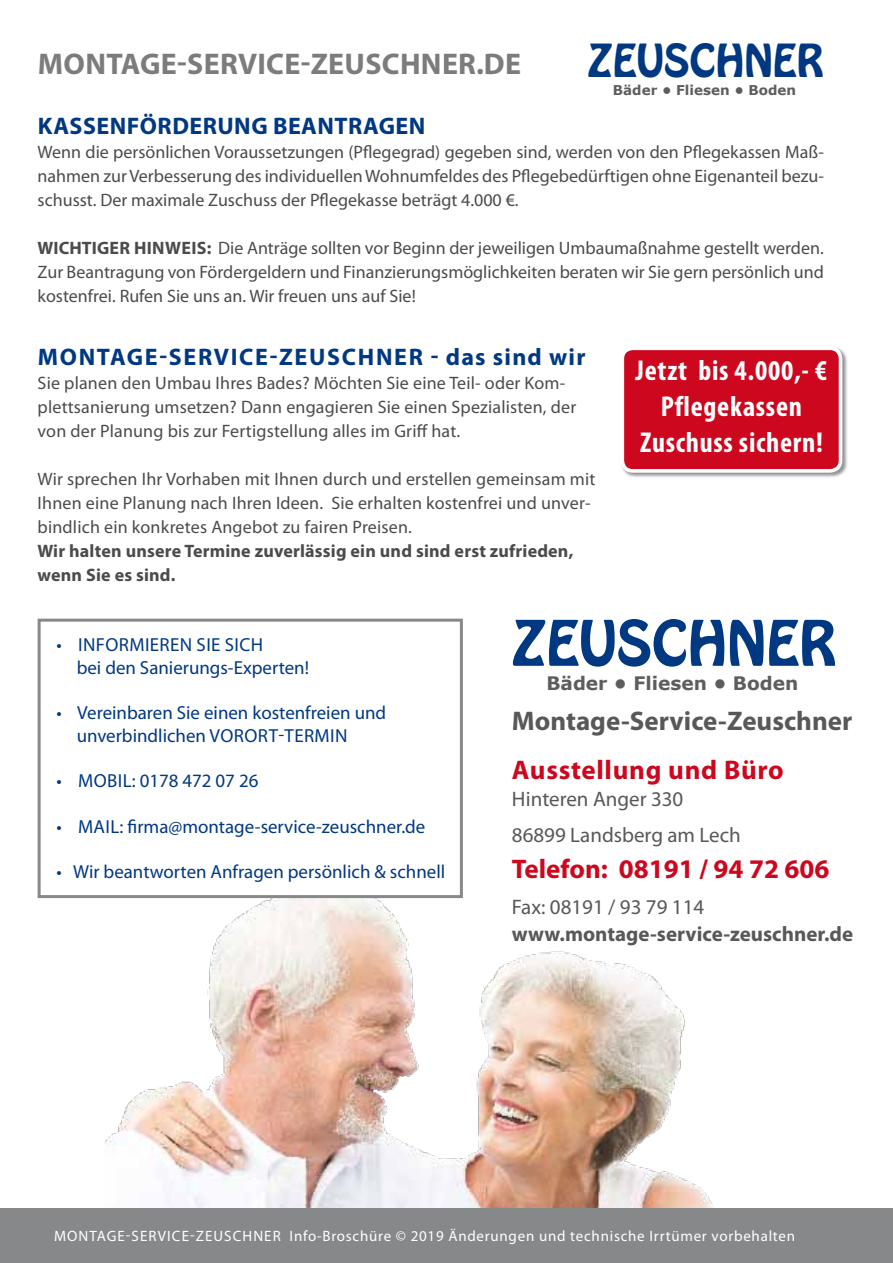
<style>
.page{position:relative;width:893px;height:1263px;background:#fff}
.page>*{position:absolute;margin:0;border:0;box-sizing:border-box;transform-origin:0 0}
.t1{font:55.2px "Hobo Std";color:#003882}
.t2{font:40.2px "Hobo Std";color:#003882}
.t3{font:700 30px "Myriad Pro";letter-spacing:.01em;color:#7b7c7e}
.t4{font:700 condensed 28.8px/36px "Myriad Pro";letter-spacing:.025em;color:#fff;text-align:center}
.t5{font:700 27px "Myriad Pro";color:#58585a}
.t6{font:700 27px "Myriad Pro";color:#cd071e}
.t7{font:700 27px "Myriad Pro";letter-spacing:.025em;color:#cd071e}
.t8{font:700 24px "Myriad Pro";letter-spacing:.055em;color:#003882}
.t9{font:21px/36px "Myriad Pro";color:#58585a}
.t10{font:700 21px "Myriad Pro";color:#58585a}
.t11{font:18.9px/22.6px "Myriad Pro";color:#003882}
.t12{font:700 18.6px "Verdana";color:#5d5d5f}
.t13{font:18px/24px "Myriad Pro";letter-spacing:.01em;color:#4b4b4d}
.t14{font:700 18px/24px "Myriad Pro";letter-spacing:.01em;color:#4b4b4d}
.t15{font:15px "Myriad Pro";letter-spacing:.05em;color:#fff}
.t16{font:700 13.5px "Verdana";color:#5d5d5f}
.s1{font-weight:700}
</style>
<div class="page">
<img style="left:104px;top:898px;width:631px;height:311px">
<div style="left:0;top:1209px;width:893px;height:54px;background:#87888a"></div>
<div style="left:620px;top:346px;width:228px;height:133px;background:#707172;opacity:.75"></div>
<div style="left:622px;top:348px;width:218px;height:123px;background:#cd071e;border-radius:10px"></div>
<div style="left:620px;top:346px;width:222px;height:127px;border:4px solid #fff;border-radius:10px"></div>
<div style="left:38px;top:619px;width:425px;height:279px;border:3px solid #87888a"></div>
<h3 class="t3" style="left:38px;top:44px;width:87px">Montage</h3>
<h3 class="t3" style="left:177px;top:44px;width:170px">-se rvice-Zeusch</h3>
<h3 class="t3" style="left:421px;top:44px;width:81px">ner.de</h3>
<h2 class="t2" style="left:588px;top:33px;width:237px">ZEUSCHNER</h2>
<p class="t16" style="left:613px;top:80px;width:185px">Bäder • Fliesen • Boden</p>
<h3 class="t8" style="left:38px;top:110px;width:15px">Kasse</h3>
<h3 class="t8" style="left:110px;top:110px;width:179px">nförderung bea</h3>
<h3 class="t8" style="left:318px;top:110px;width:62px">ntrage</h3>
<h3 class="t8" style="left:409px;top:110px;width:18px">n</h3>
<p class="t13" style="left:38px;top:139px;width:788px;text-align:justify">Wenn die persönlichen Voraussetzungen (Pflegegrad) gegeben sind, werden von den Pflegekassen Maß&shy;nahmen zur Verbesserung des individuellen Wohnumfeldes des Pflegebedürftigen ohne Eigenanteil bezu&shy;schusst. Der maximale Zuschuss der Pflegekasse beträgt 4.000 €.</p>
<p class="t13" style="left:38px;top:235px;width:788px;text-align:justify"><span class="s1">WICHTIGer Hinweis:</span> Die Anträge sollten vor Beginn der jeweiligen Umbaumaßnahme gestellt werden.<br>Zur Beantragung von Fördergeldern und Finanzierungsmöglichkeiten beraten wir Sie gern persönlich und kostenfrei. Rufen Sie uns an. Wir freuen uns auf Sie!</p>
<h3 class="t8" style="left:38px;top:341px;width:75px">Montage</h3>
<h3 class="t8" style="left:159px;top:341px;width:152px">-Service-Zeusch</h3>
<h3 class="t8" style="left:376px;top:341px;width:211px">ner - das sind wir</h3>
<p class="t13" style="left:38px;top:370px;width:540px">Sie planen den Umbau Ihres Bades? Möchten Sie eine Teil- oder Kom&shy;plettsanierung umsetzen? Dann engagieren Sie einen Spezialisten, der von der Planung bis zur Fertigstellung alles im Griff hat.</p>
<p class="t13" style="left:38px;top:466px;width:559px">Wir sprechen Ihr Vorhaben mit Ihnen durch und erstellen gemeinsam mit<br>Ihnen eine Planung nach Ihren Ideen. Sie erhalten kostenfrei und unver&shy;bindlich ein konkretes Angebot zu fairen Preisen.</p>
<p class="t14" style="left:38px;top:538px;width:537px">Wir halten unsere Termine zuverlässig ein und sind erst zufrieden, wenn Sie es sind.</p>
<h3 class="t4" style="left:636px;top:351px;width:193px">Jetzt bis 4.000,- €<br>Pflegekassen<br>Zuschuss sichern!</h3>
<p class="t11" style="left:77px;top:633px;width:234px;text-indent:-20px">• Informi eren Sie sich<br>bei den Sanierungs-Experten!</p>
<p class="t11" style="left:77px;top:701px;width:311px;text-indent:-20px">• Vereinbaren Sie einen kostenfreien und unverbindlichen VorOrt</p>
<p class="t11" style="left:278px;top:724px;width:71px">-Termi n</p>
<p class="t11" style="left:57px;top:769px;width:203px">• Mobil: 0178 472 07 26</p>
<p class="t11" style="left:57px;top:814px;width:370px">• Mai l: firma@montage-service-zeuschner.de</p>
<p class="t11" style="left:57px;top:860px;width:390px">• Wir beantworten Anfragen persönlich &amp; schnell</p>
<h1 class="t1" style="left:512px;top:605px;width:326px">ZEUSCHNER</h1>
<p class="t12" style="left:546px;top:670px;width:253px">Bäder • Fliesen • Boden</p>
<h3 class="t5" style="left:512px;top:703px;width:342px">Montage-Service-Zeuschner</h3>
<h3 class="t7" style="left:512px;top:752px;width:273px">Ausstellung und Büro</h3>
<p class="t9" style="left:512px;top:780px;width:230px">Hinteren Anger 330<br>86899 Landsberg am Lech</p>
<h3 class="t6" style="left:512px;top:851px;width:319px">Telefon: 08191 / 94 72 606</h3>
<p class="t9" style="left:512px;top:888px;width:194px">Fax: 08191 / 93 79 114</p>
<p class="t10" style="left:512px;top:920px;width:343px">www.montage-service-zeuschner.de</p>
<p class="t15" style="left:54px;top:1227px;width:46px">Montag</p>
<p class="t15" style="left:118px;top:1227px;width:679px">e-service-Zeusch ner Info-Broschüre © 2019 Änderungen und technische Irrtümer vorbehalten</p>
</div>
